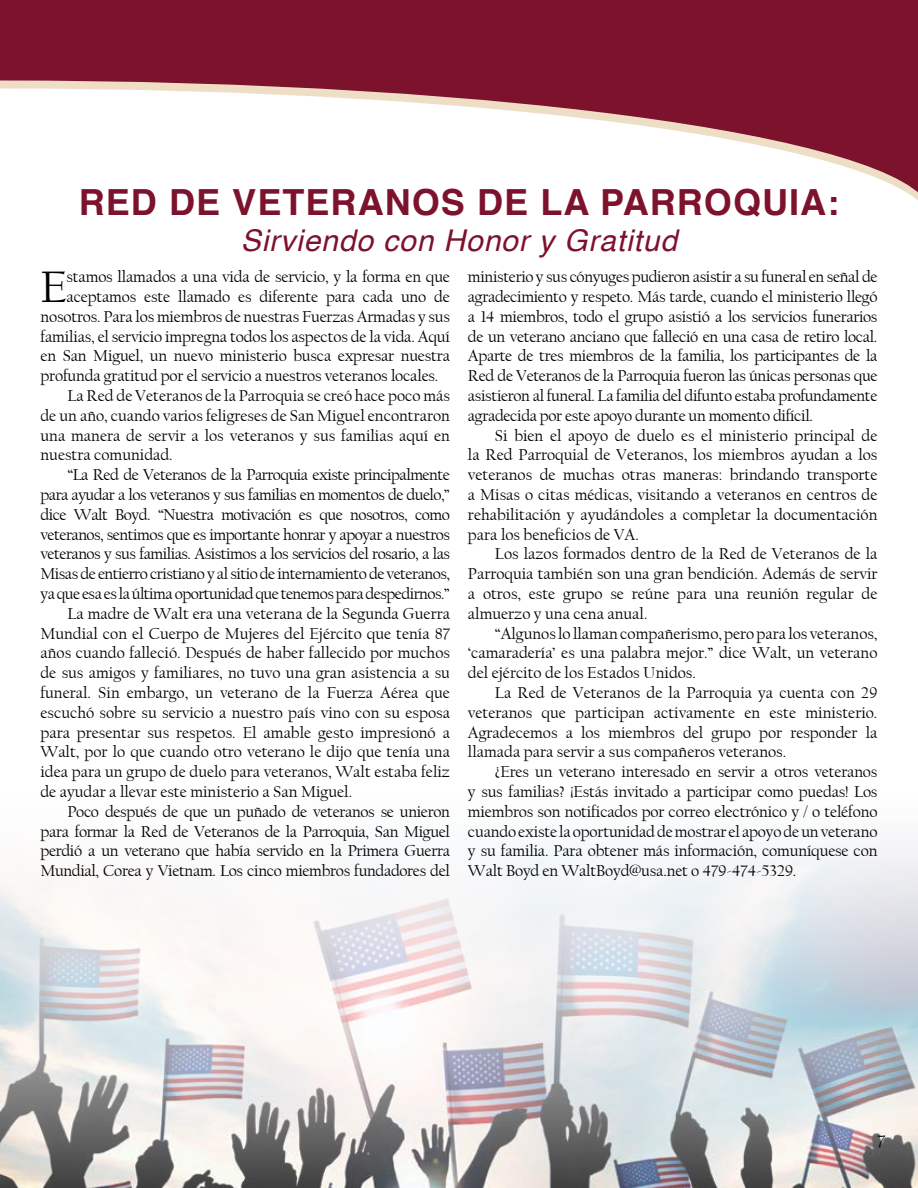
<style>
.page{position:relative;width:918px;height:1188px;background:#fff}
.page>*{position:absolute;margin:0;border:0;box-sizing:border-box;transform-origin:0 0}
.t1{font:46.35px "Californian FB";color:#000}
.t2{font:700 36px "Helvetica";letter-spacing:.03em;color:#7d122d}
.t3{font:italic 30px "Helvetica";letter-spacing:.03em;color:#7d122d}
.t4{font:18px "Californian FB";color:#000}
.t5{font:16.5px/19.8px "Californian FB";letter-spacing:-.01em;color:#000;text-align:justify}
.t6{font:16.5px "Californian FB";letter-spacing:-.03em;color:#000}
</style>
<div class="page">
<img style="left:0;top:845px;width:918px;height:343px">
<div style="left:0;top:0;width:918px;height:81px;background:#7d122d"></div>
<svg style="left:0;top:81px;width:918px;height:120px"></svg>
<h2 class="t2" style="left:79px;top:174px;width:762px">RED DE VETERANOS DE LA PARROQUIA:</h2>
<h3 class="t3" style="left:241px;top:217px;width:438px">Sirviendo con Honor y Gratitud</h3>
<h1 class="t1" style="left:40px;top:261px;width:28px">E</h1>
<p class="t5" style="left:67px;top:267px;width:385px">stamos llamados a una vida de servicio, y la forma en que</p>
<p class="t5" style="left:67px;top:287px;width:385px">aceptamos este llamado es diferente para cada uno de</p>
<p class="t5" style="left:41px;top:307px;width:411px">nosotros. Para los miembros de nuestras Fuerzas Armadas y sus</p>
<p class="t5" style="left:41px;top:327px;width:411px">familias, el servicio impregna todos los aspectos de la vida. Aquí</p>
<p class="t5" style="left:41px;top:346px;width:411px">en San Miguel, un nuevo ministerio busca expresar nuestra</p>
<p class="t5" style="left:41px;top:366px;width:400px">profunda gratitud por el servicio a nuestros veteranos locales.</p>
<p class="t5" style="left:67px;top:386px;width:384px">La Red de Veteranos de la Parroquia se creó hace poco más</p>
<p class="t5" style="left:41px;top:406px;width:411px">de un año, cuando varios feligreses de San Miguel encontraron</p>
<p class="t5" style="left:41px;top:426px;width:411px">una manera de servir a los veteranos y sus familias aquí en</p>
<p class="t5" style="left:41px;top:445px;width:134px">nuestra comunidad.</p>
<p class="t6" style="left:67px;top:466px;width:384px">“La Red de Veteranos de la Parroquia existe principalmente</p>
<p class="t6" style="left:41px;top:486px;width:411px">para ayudar a los veteranos y sus familias en momentos de duelo,”</p>
<p class="t6" style="left:41px;top:505px;width:411px">dice Walt Boyd. “Nuestra motivación es que nosotros, como</p>
<p class="t6" style="left:41px;top:525px;width:411px">veteranos, sentimos que es importante honrar y apoyar a nuestros</p>
<p class="t6" style="left:41px;top:545px;width:411px">veteranos y sus familias. Asistimos a los servicios del rosario, a las</p>
<p class="t6" style="left:41px;top:565px;width:411px">Misas de entierro cristiano y al sitio de internamiento de veteranos,</p>
<p class="t6" style="left:41px;top:585px;width:411px">ya que esa es la última oportunidad que tenemos para despedirnos.”</p>
<p class="t5" style="left:67px;top:604px;width:384px">La madre de Walt era una veterana de la Segunda Guerra</p>
<p class="t5" style="left:41px;top:624px;width:411px">Mundial con el Cuerpo de Mujeres del Ejército que tenía 87</p>
<p class="t5" style="left:41px;top:643px;width:411px">años cuando falleció. Después de haber fallecido por muchos</p>
<p class="t5" style="left:41px;top:663px;width:411px">de sus amigos y familiares, no tuvo una gran asistencia a su</p>
<p class="t5" style="left:41px;top:683px;width:411px">funeral. Sin embargo, un veterano de la Fuerza Aérea que</p>
<p class="t5" style="left:41px;top:703px;width:411px">escuchó sobre su servicio a nuestro país vino con su esposa</p>
<p class="t5" style="left:41px;top:723px;width:411px">para presentar sus respetos. El amable gesto impresionó a</p>
<p class="t5" style="left:41px;top:742px;width:411px">Walt, por lo que cuando otro veterano le dijo que tenía una</p>
<p class="t5" style="left:41px;top:762px;width:411px">idea para un grupo de duelo para veteranos, Walt estaba feliz</p>
<p class="t5" style="left:41px;top:782px;width:313px">de ayudar a llevar este ministerio a San Miguel.</p>
<p class="t5" style="left:67px;top:802px;width:384px">Poco después de que un puñado de veteranos se unieron</p>
<p class="t5" style="left:41px;top:822px;width:411px">para formar la Red de Veteranos de la Parroquia, San Miguel</p>
<p class="t5" style="left:41px;top:841px;width:411px">perdió a un veterano que había servido en la Primera Guerra</p>
<p class="t5" style="left:41px;top:861px;width:411px">Mundial, Corea y Vietnam. Los cinco miembros fundadores del</p>
<p class="t5" style="left:468px;top:267px;width:411px">ministerio y sus cónyuges pudieron asistir a su funeral en señal de agradecimiento y respeto. Más tarde, cuando el ministerio llegó a 14 miembros, todo el grupo asistió a los servicios funerarios de un veterano anciano que falleció en una casa de retiro local.<br>Aparte de tres miembros de la familia, los participantes de la Red de Veteranos de la Parroquia fueron las únicas personas que asistieron al funeral. La familia del difunto estaba profundamente agradecida por este apoyo durante un momento difícil.</p>
<p class="t5" style="left:468px;top:426px;width:411px;text-indent:27px">Si bien el apoyo de duelo es el ministerio principal de la Red Parroquial de Veteranos, los miembros ayudan a los veteranos de muchas otras maneras: brindando transporte a Misas o citas médicas, visitando a veteranos en centros de rehabilitación y ayudándoles a completar la documentación para los beneficios de VA.</p>
<p class="t5" style="left:468px;top:544px;width:411px;text-indent:27px">Los lazos formados dentro de la Red de Veteranos de la Parroquia también son una gran bendición. Además de servir a otros, este grupo se reúne para una reunión regular de almuerzo y una cena anual.</p>
<p class="t5" style="left:468px;top:624px;width:411px;text-indent:27px">“Algunos lo llaman compañerismo, pero para los veteranos, ‘camaradería’ es una palabra mejor.” dice Walt, un veterano del ejército de los Estados Unidos.</p>
<p class="t5" style="left:468px;top:683px;width:411px;text-indent:27px">La Red de Veteranos de la Parroquia ya cuenta con 29 veteranos que participan activamente en este ministerio.<br>Agradecemos a los miembros del grupo por responder la llamada para servir a sus compañeros veteranos.</p>
<p class="t5" style="left:468px;top:762px;width:411px;text-indent:27px">¿Eres un veterano interesado en servir a otros veteranos y sus familias? ¡Estás invitado a participar como puedas! Los miembros son notificados por correo electrónico y / o teléfono cuando existe la oportunidad de mostrar el apoyo de un veterano y su familia. Para obtener más información, comuníquese con Walt Boyd en WaltBoyd@usa.net o 479-474-5329.</p>
<p class="t4" style="left:878px;top:1132px;width:9px">7</p>
</div>
